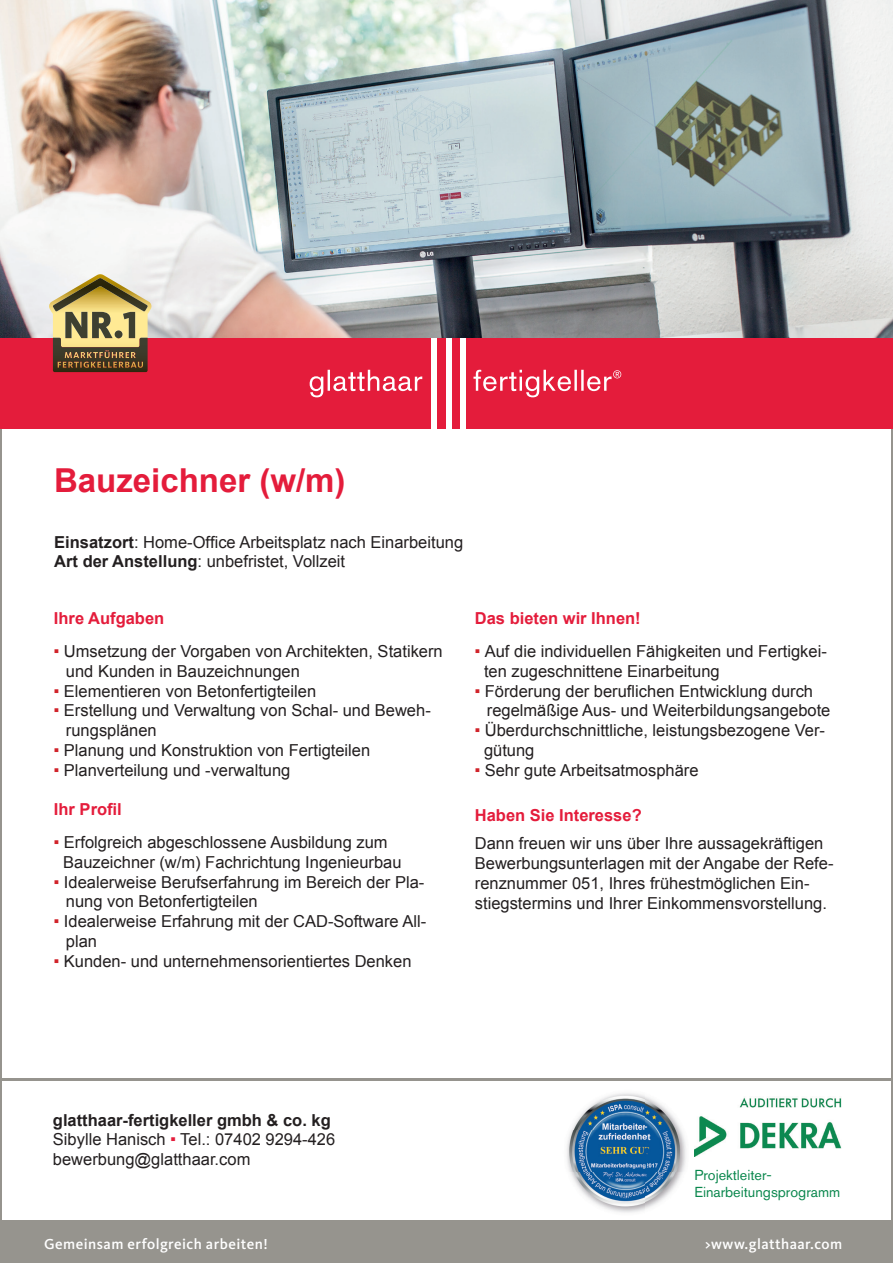
<style>
.page{position:relative;width:893px;height:1263px;background:#fff}
.page>*{position:absolute;margin:0;border:0;box-sizing:border-box;transform-origin:0 0}
.t1{font:700 33px "Arial";color:#e41c3b}
.t2{font:16.5px/19.8px "Arial";color:#231f20}
.t3{font:700 16.5px "Arial";color:#e41c3b}
.t4{font:500 15px "Kievit OT";letter-spacing:.03em;color:#fff}
.t5{font:14.4px/17.2px "Akzidenz Grotesk BQ";color:#0a874d}
.s1{font-weight:700}
.s2{font-family:"Akzidenz Grotesk BQ";color:#d1232a}
.s3{font-family:"Akzidenz Grotesk BQ";color:#e41c3b}
</style>
<div class="page">
<img style="left:0;top:0;width:893px;height:338px">
<hr style="left:891px;top:429px;width:2px;height:793px;background:#96948e">
<hr style="left:0;top:428px;width:2px;height:793px;background:#96948e">
<div style="left:0;top:338px;width:893px;height:91px;background:#e41c3b"></div>
<svg style="left:310px;top:370px;width:311px;height:27px"></svg>
<div style="left:431px;top:338px;width:6px;height:91px;background:#fff"></div>
<div style="left:446px;top:338px;width:6px;height:91px;background:#fff"></div>
<div style="left:460px;top:338px;width:6px;height:91px;background:#fff"></div>
<svg style="left:49px;top:274px;width:103px;height:98px"></svg>
<div style="left:0;top:1220px;width:893px;height:43px;background:#96948e"></div>
<img style="left:567px;top:1093px;width:119px;height:120px">
<hr style="left:0;top:1079px;width:893px;height:2px;background:#96948e">
<img style="left:694px;top:1097px;width:147px;height:60px">
<h1 class="t1" style="left:54px;top:458px;width:293px">Bauzeichner (w/m)</h1>
<p class="t2" style="left:54px;top:532px;width:410px"><span class="s1">Einsatzort</span>: Home-Office Arbeitsplatz nach Einarbeitung<br><span class="s1">Art der Anstellung</span>: unbefristet, Vollzeit</p>
<p class="t3" style="left:54px;top:607px;width:112px">Ihre Aufgaben</p>
<p class="t2" style="left:66px;top:641px;width:378px;text-indent:-12px"><span class="s2">•</span> Umsetzung der Vorgaben von Architekten, Statikern und Kunden in Bauzeichnungen</p>
<p class="t2" style="left:54px;top:681px;width:264px"><span class="s2">•</span> Elementieren von Betonfertigteilen</p>
<p class="t2" style="left:66px;top:701px;width:366px;text-indent:-12px"><span class="s2">•</span> Erstellung und Verwaltung von Schal- und Beweh&shy;rungsplänen</p>
<p class="t2" style="left:54px;top:740px;width:318px"><span class="s2">•</span> Planung und Konstruktion von Fertigteilen</p>
<p class="t2" style="left:54px;top:760px;width:238px"><span class="s2">•</span> Planverteilung und -verwaltung</p>
<p class="t3" style="left:54px;top:798px;width:69px">Ihr Profil</p>
<p class="t2" style="left:63px;top:832px;width:340px;text-indent:-9px"><span class="s2">•</span> Erfolgreich abgeschlossene Ausbildung zum<br>Bauzeichner (w/m) Fachrichtung Ingenieurbau</p>
<p class="t2" style="left:66px;top:872px;width:360px;text-indent:-12px"><span class="s2">•</span> Idealerweise Berufserfahrung im Bereich der Pla&shy;nung von Betonfertigteilen</p>
<p class="t2" style="left:66px;top:911px;width:362px;text-indent:-12px"><span class="s2">•</span> Idealerweise Erfahrung mit der CAD-Software All&shy;plan</p>
<p class="t2" style="left:54px;top:951px;width:359px"><span class="s2">•</span> Kunden- und unternehmensorientiertes Denken</p>
<p class="t3" style="left:475px;top:607px;width:167px">Das bieten wir Ihnen!</p>
<p class="t2" style="left:484px;top:641px;width:344px;text-indent:-9px"><span class="s2">•</span> Auf die individuellen Fähigkeiten und Fertigkei&shy;ten zugeschnittene Einarbeitung</p>
<p class="t2" style="left:487px;top:681px;width:345px;text-indent:-12px"><span class="s2">•</span> Förderung der beruflichen Entwicklung durch regelmäßige Aus- und Weiterbildungsangebote</p>
<p class="t2" style="left:484px;top:721px;width:343px;text-indent:-9px"><span class="s2">•</span> Überdurchschnittliche, leistungsbezogene Ver&shy;gütung</p>
<p class="t2" style="left:475px;top:760px;width:225px"><span class="s2">•</span> Sehr gute Arbeitsatmosphäre</p>
<p class="t3" style="left:475px;top:804px;width:168px">Haben Sie Interesse?</p>
<p class="t2" style="left:475px;top:834px;width:360px">Dann freuen wir uns über Ihre aussagekräftigen Bewerbungsunterlagen mit der Angabe der Refe&shy;renznummer 051, Ihres frühestmöglichen Ein&shy;stiegstermins und Ihrer Einkommensvorstellung.</p>
<p class="t2" style="left:53px;top:1110px;width:284px"><span class="s1">glatthaar-fertigkeller gmbh &amp; co. kg<br></span>Sibylle Hanisch <span class="s3">•</span> Tel.: 07402 9294-426 bewerbung@glatthaar.com</p>
<p class="t5" style="left:694px;top:1166px;width:147px">Projektleiter-<br>Einarbeitungsprogramm</p>
<p class="t4" style="left:44px;top:1235px;width:225px">Gemeinsam erfolgreich arbeiten!</p>
<p class="t4" style="left:705px;top:1235px;width:139px">&gt;www.glatthaar.com</p>
</div>
